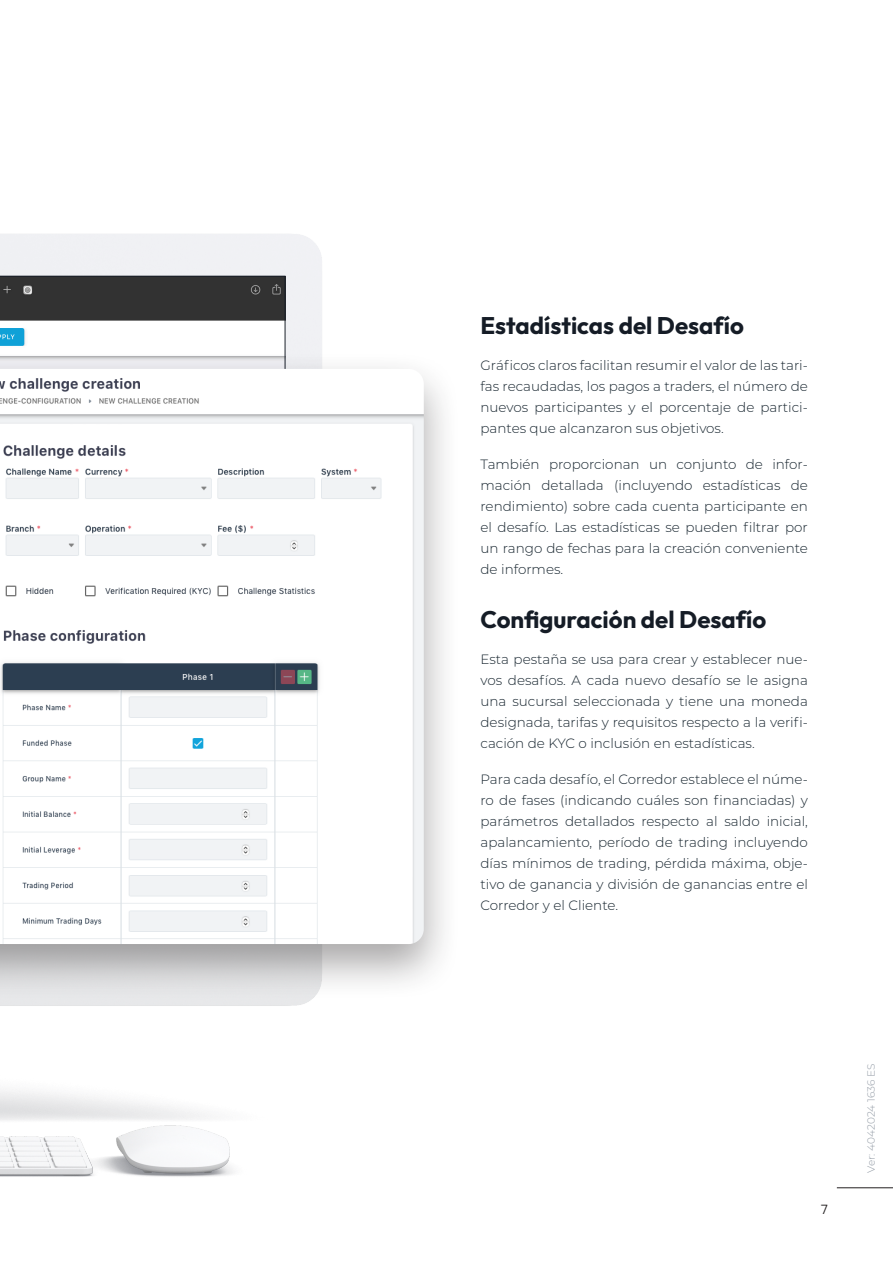
<style>
.page{position:relative;width:893px;height:1263px;background:#fff}
.page>*{position:absolute;margin:0;border:0;box-sizing:border-box;transform-origin:0 0}
.Running_Footer_-_Align_Left{font:700 24px "Outfit";color:#151c26}
.Body_Text_-_Align_Left{font:700 24px "Outfit";color:#151c26}
.Running_Footer_-_Align_Left-2{font:300 13.5px/21px "Montserrat";color:#16242e;text-align:justify}
.t1{font:300 13.5px "Outfit";color:#231f20}
.t2{font:300 10.5px "Montserrat";color:#959da7}
</style>
<div class="page">
<hr style="left:837px;top:1187px;width:56px;height:1px;background:#231f20">
<img style="left:0;top:234px;width:322px;height:943px">
<svg style="left:0;top:276px;width:285px;height:75px"></svg>
<div style="left:0;top:351px;width:461px;height:649px;background:#231f20;opacity:.4"></div>
<img style="left:0;top:369px;width:424px;height:575px">
<p class="Body_Text_-_Align_Left" style="left:480px;top:311px;width:265px">Estadísticas del Desafío</p>
<p class="Running_Footer_-_Align_Left-2" style="left:480px;top:354px;width:329px">Gráficos claros facilitan resumir el valor de las tari&shy;fas recaudadas, los pagos a traders, el número de nuevos participantes y el porcentaje de partici&shy;pantes que alcanzaron sus objetivos.</p>
<p class="Running_Footer_-_Align_Left-2" style="left:480px;top:453px;width:329px">También proporcionan un conjunto de infor&shy;mación detallada (incluyendo estadísticas de rendimiento) sobre cada cuenta participante en el desafío. Las estadísticas se pueden filtrar por un rango de fechas para la creación conveniente de informes.</p>
<p class="Running_Footer_-_Align_Left" style="left:480px;top:606px;width:287px">Configuración del Desafío</p>
<p class="Running_Footer_-_Align_Left-2" style="left:480px;top:648px;width:329px">Esta pestaña se usa para crear y establecer nue&shy;vos desafíos. A cada nuevo desafío se le asigna una sucursal seleccionada y tiene una moneda designada, tarifas y requisitos respecto a la verifi&shy;cación de KYC o inclusión en estadísticas.</p>
<p class="Running_Footer_-_Align_Left-2" style="left:480px;top:768px;width:329px">Para cada desafío, el Corredor establece el núme&shy;ro de fases (indicando cuáles son financiadas) y parámetros detallados respecto al saldo inicial, apalancamiento, período de trading incluyendo días mínimos de trading, pérdida máxima, obje&shy;tivo de ganancia y división de ganancias entre el Corredor y el Cliente.</p>
<p class="t1" style="left:821px;top:1202px;width:9px">7</p>
<p class="t2" style="left:864px;top:1172px;width:110px;rotate:-90deg">Ver: 4042024 1636 ES</p>
</div>
